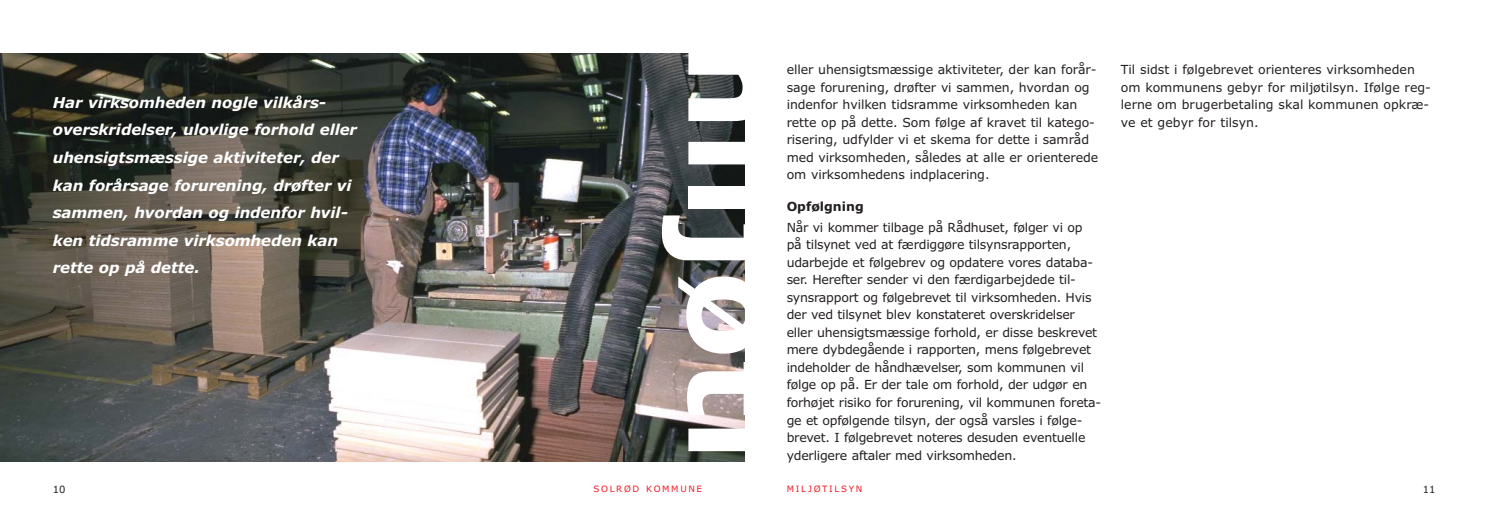
<style>
.page{position:relative;width:1489px;height:532px;background:#fff}
.page>*{position:absolute;margin:0;border:0;box-sizing:border-box;transform-origin:0 0}
.t1{font:700 128.5px "Verdana";color:#fff}
.t2{font:italic 700 15px/27.5px "Verdana";letter-spacing:-.005em;color:#fff}
.t3{font:12.5px/17.5px "Verdana";letter-spacing:-.02em;color:#231f20}
.t4{font:12.5px/17.5px "Verdana";color:#231f20}
.t5{font:700 12.5px "Verdana";color:#231f20}
.t6{font:10px "Verdana";color:#231f20}
.t7{font:8.75px "Verdana";letter-spacing:.19em;color:#ed1c24}
</style>
<div class="page">
<img style="left:0;top:53px;width:744px;height:408px">
<p class="t2" style="left:53px;top:90px;width:306px">Har virksomheden nogle vilkårs&shy;overskridelser, ulovlige forhold eller uhensigtsmæssige aktiviteter, der kan forårsage forurening, drøfter vi sammen, hvordan og indenfor hvil&shy;ken tidsramme virksomheden kan rette op på dette.</p>
<p class="t6" style="left:53px;top:485px;width:14px">10</p>
<h1 class="t1" style="left:786px;top:-5px;width:512px;rotate:90deg">miljøtil</h1>
<p class="t3" style="left:786px;top:62px;width:313px">eller uhensigtsmæssige aktiviteter, der kan forår&shy;sage forurening, drøfter vi sammen, hvordan og indenfor hvilken tidsramme virksomheden kan rette op på dette. Som følge af kravet til katego&shy;risering, udfylder vi et skema for dette i samråd med virksomheden, således at alle er orienterede om virksomhedens indplacering.</p>
<p class="t5" style="left:786px;top:201px;width:79px">Opfølgning</p>
<p class="t3" style="left:786px;top:219px;width:316px">Når vi kommer tilbage på Rådhuset, følger vi op<br>på tilsynet ved at færdiggøre tilsynsrapporten, udarbejde et følgebrev og opdatere vores databa&shy;ser. Herefter sender vi den færdigarbejdede til&shy;synsrapport og følgebrevet til virksomheden. Hvis der ved tilsynet blev konstateret overskridelser eller uhensigtsmæssige forhold, er disse beskrevet mere dybdegående i rapporten, mens følgebrevet indeholder de håndhævelser, som kommunen vil følge op på. Er der tale om forhold, der udgør en forhøjet risiko for forurening, vil kommunen foreta&shy;ge et opfølgende tilsyn, der også varsles i følge&shy;brevet. I følgebrevet noteres desuden eventuelle yderligere aftaler med virksomheden.</p>
<p class="t4" style="left:1120px;top:62px;width:311px">Til sidst i følgebrevet orienteres virksomheden om kommunens gebyr for miljøtilsyn. Ifølge reg&shy;lerne om brugerbetaling skal kommunen opkræ&shy;ve et gebyr for tilsyn.</p>
<p class="t7" style="left:593px;top:485px;width:110px">SOLRØD KOMMUNE</p>
<p class="t7" style="left:786px;top:485px;width:77px">MILJØTILSYN</p>
<p class="t6" style="left:1422px;top:485px;width:14px">11</p>
</div>
